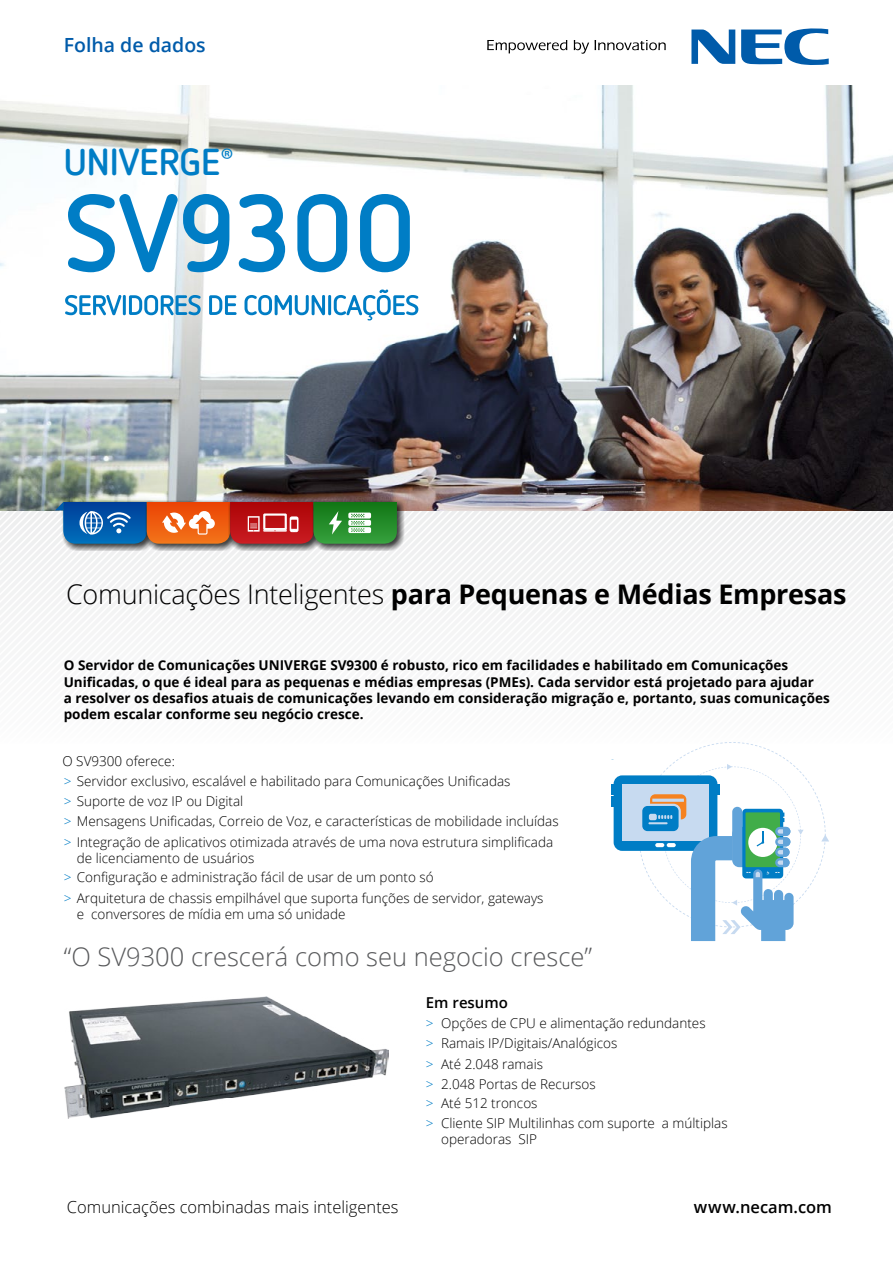
<style>
.page{position:relative;width:893px;height:1263px;background:#fff}
.page>*{position:absolute;margin:0;border:0;box-sizing:border-box;transform-origin:0 0}
.t1{font:700 108.6px "Netto OT";color:#007dc5}
.t2{font:700 37.35px "Netto OT";color:#007dc5}
.t3{font:700 27px "Open Sans";letter-spacing:-.01em;color:#000}
.t4{font:300 25.5px "Open Sans";color:#58595b}
.t5{font:600 19.5px "Open Sans";color:#005baa}
.t6{font:300 16.5px "Open Sans";color:#000}
.t7{font:600 16.5px "Open Sans";color:#000}
.t8{font:600 15px "Open Sans";color:#000}
.t9{font:300 13.5px/20.2px "Open Sans";color:#000}
.t10{font:700 13.5px/16.2px "Open Sans";color:#000}
.s1{font-family:"Myriad Pro";font-weight:400;font-size:31.5px}
.s2{font-weight:300}
.s3{color:#007dc5}
</style>
<div class="page">
<svg style="left:406px;top:510px;width:8px;height:120px"></svg>
<svg style="left:421px;top:510px;width:8px;height:120px"></svg>
<svg style="left:436px;top:510px;width:8px;height:120px"></svg>
<svg style="left:451px;top:510px;width:8px;height:120px"></svg>
<svg style="left:466px;top:510px;width:8px;height:120px"></svg>
<svg style="left:481px;top:510px;width:8px;height:120px"></svg>
<svg style="left:496px;top:510px;width:8px;height:120px"></svg>
<svg style="left:511px;top:510px;width:8px;height:120px"></svg>
<svg style="left:526px;top:510px;width:8px;height:120px"></svg>
<svg style="left:541px;top:510px;width:8px;height:120px"></svg>
<svg style="left:549px;top:510px;width:7px;height:120px"></svg>
<svg style="left:556px;top:510px;width:8px;height:120px"></svg>
<svg style="left:564px;top:510px;width:7px;height:120px"></svg>
<svg style="left:571px;top:510px;width:8px;height:120px"></svg>
<svg style="left:579px;top:510px;width:7px;height:120px"></svg>
<svg style="left:586px;top:510px;width:8px;height:120px"></svg>
<svg style="left:594px;top:510px;width:7px;height:120px"></svg>
<svg style="left:601px;top:510px;width:8px;height:120px"></svg>
<svg style="left:609px;top:510px;width:7px;height:120px"></svg>
<svg style="left:616px;top:510px;width:8px;height:120px"></svg>
<svg style="left:624px;top:510px;width:7px;height:120px"></svg>
<svg style="left:487px;top:40px;width:80px;height:13px"></svg>
<svg style="left:574px;top:40px;width:15px;height:14px"></svg>
<svg style="left:595px;top:40px;width:71px;height:10px"></svg>
<svg style="left:691px;top:30px;width:44px;height:34px"></svg>
<svg style="left:741px;top:28px;width:88px;height:37px"></svg>
<img style="left:0;top:85px;width:893px;height:425px">
<svg style="left:62px;top:500px;width:83px;height:2px"></svg>
<svg style="left:145px;top:500px;width:83px;height:2px"></svg>
<svg style="left:228px;top:500px;width:84px;height:2px"></svg>
<svg style="left:312px;top:500px;width:92px;height:51px"></svg>
<svg style="left:0;top:502px;width:397px;height:128px"></svg>
<img style="left:64px;top:996px;width:325px;height:123px">
<div style="left:614px;top:775px;width:103px;height:76px;background:#007dc5;border-radius:9px"></div>
<svg style="left:611px;top:784px;width:3px;height:23px"></svg>
<div style="left:622px;top:784px;width:87px;height:56px;background:#c7daf0"></div>
<svg style="left:635px;top:510px;width:258px;height:431px"></svg>
<svg style="left:65px;top:295px;width:136px;height:20px"></svg>
<svg style="left:209px;top:295px;width:28px;height:20px"></svg>
<svg style="left:244px;top:289px;width:174px;height:31px"></svg>
<h3 class="t5" style="left:64px;top:31px;width:143px">Folha de dados</h3>
<h2 class="t2" style="left:64px;top:141px;width:171px">UNIVERGE<span class="s1">®</span></h2>
<h1 class="t1" style="left:64px;top:172px;width:354px">SV9300</h1>
<h3 class="t3" style="left:66px;top:575px;width:782px"><span class="s2">Comunicações Inteligentes</span> para Pequenas e Médias Empresas</h3>
<p class="t10" style="left:64px;top:657px;width:767px">O Servidor de Comunicações UNIVERGE SV9300 é robusto, rico em facilidades e habilitado em Comunicações Unificadas, o que é ideal para as pequenas e médias empresas (PMEs). Cada servidor está projetado para ajudar<br>a resolver os desafios atuais de comunicações levando em consideração migração e, portanto, suas comunicações podem escalar conforme seu negócio cresce.</p>
<p class="t9" style="left:62px;top:750px;width:114px">O SV9300 oferece:</p>
<p class="t9" style="left:64px;top:770px;width:496px"><span class="s3">&gt;</span> Servidor exclusivo, escalável e habilitado para Comunicações Unificadas<br><span class="s3">&gt;</span> Suporte de voz IP ou Digital<br><span class="s3">&gt;</span> Mensagens Unificadas, Correio de Voz, e características de mobilidade incluídas <span class="s3">&gt;</span> Integração de aplicativos otimizada através de uma nova estrutura simplificada</p>
<p class="t9" style="left:64px;top:848px;width:371px;line-height:18.8px;text-indent:13px">de licenciamento de usuários<br><span class="s3">&gt;</span> Configuração e administração fácil de usar de um ponto só</p>
<p class="t9" style="left:77px;top:889px;width:468px;line-height:16.5px;text-indent:-13px"><span class="s3">&gt;</span> Arquitetura de chassis empilhável que suporta funções de servidor, gateways e conversores de mídia em uma só unidade</p>
<h3 class="t4" style="left:64px;top:939px;width:530px">“O SV9300 crescerá como seu negocio cresce”</h3>
<p class="t8" style="left:426px;top:992px;width:84px">Em resumo</p>
<p class="t9" style="left:426px;top:1013px;width:281px"><span class="s3">&gt;</span> Opções de CPU e alimentação redundantes <span class="s3">&gt;</span> Ramais IP/Digitais/Analógicos<br><span class="s3">&gt;</span> Até 2.048 ramais<br><span class="s3">&gt;</span> 2.048 Portas de Recursos</p>
<p class="t6" style="left:67px;top:1195px;width:333px">Comunicações combinadas mais inteligentes</p>
<p class="t9" style="left:426px;top:1093px;width:303px;line-height:19.5px"><span class="s3">&gt;</span> Até 512 troncos<br><span class="s3">&gt;</span> Cliente SIP Multilinhas com suporte a múltiplas</p>
<p class="t9" style="left:441px;top:1129px;width:98px">operadoras SIP</p>
<p class="t7" style="left:694px;top:1196px;width:140px">www.necam.com</p>
</div>
